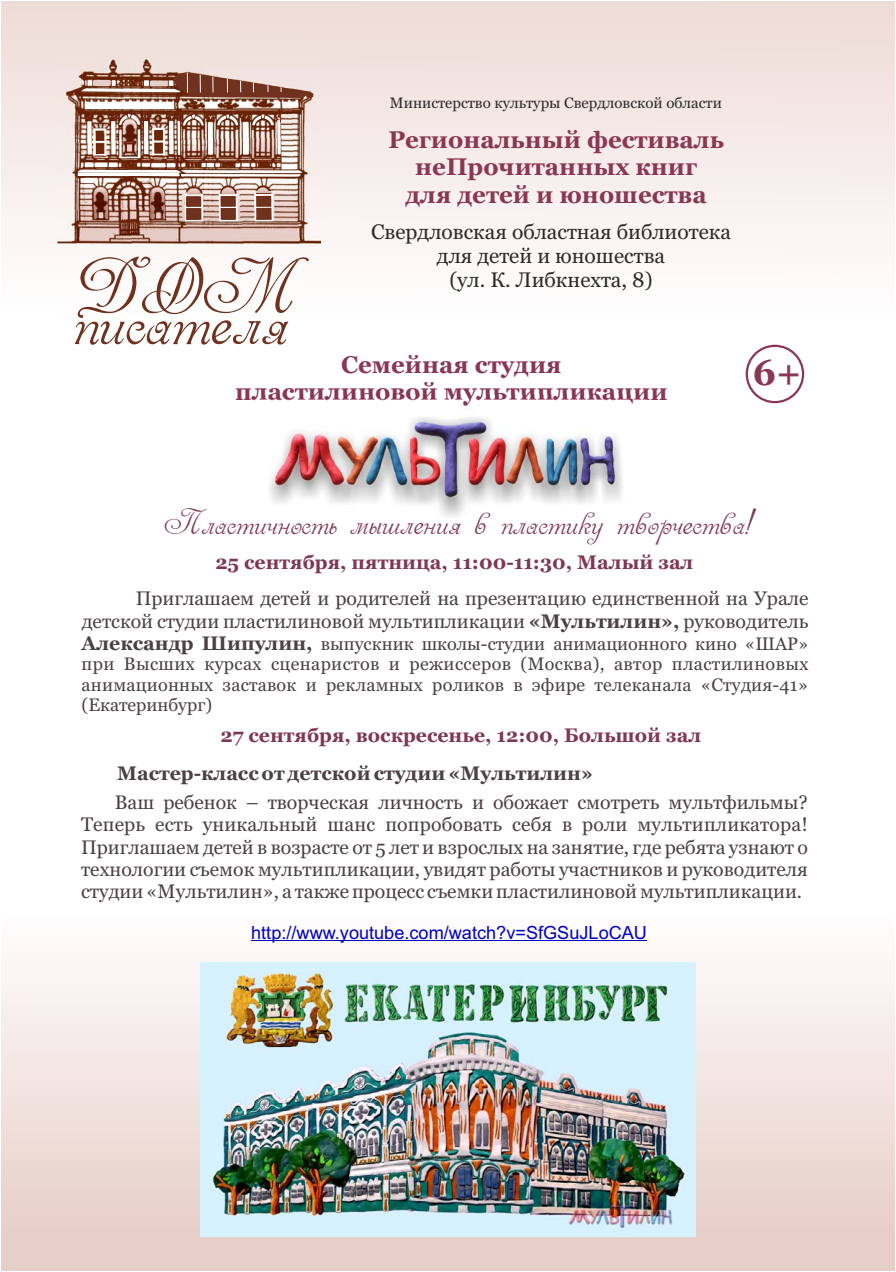
<style>
.page{position:relative;width:896px;height:1272px;background:#fff}
.page>*{position:absolute;margin:0;border:0;box-sizing:border-box;transform-origin:0 0}
.t1{font:58.65px "Venecia";color:#70311e}
.t2{font:700 36px "Georgia";color:#8a3753}
.t3{font:27px "Venecia";color:#7f3753}
.t4{font:700 24px/27.3px "Georgia";color:#8a3753;text-align:center}
.t5{font:21px/23.9px "Georgia";color:#2b2a29;text-align:center}
.t6{font:19.5px/22.2px "Georgia";color:#4b4042;text-align:justify}
.t7{font:700 19.5px "Georgia";color:#7f3753}
.t8{font:700 19.5px "Georgia";color:#4b4042}
.t9{font:18.15px "Arial";color:#0000c4}
.t10{font:18px/20.5px "Georgia";letter-spacing:.01em;color:#4b4042;text-align:justify}
.t11{font:15px "Georgia";color:#2b2a29}
.s1{font-weight:700}
.s2{font-weight:700;font-size:19.5px}
</style>
<div class="page">
<img style="left:2px;top:2px;width:892px;height:402px">
<img style="left:55px;top:58px;width:265px;height:187px">
<img style="left:77px;top:177px;width:222px;height:65px">
<svg style="left:219px;top:194px;width:20px;height:27px"></svg>
<svg style="left:254px;top:191px;width:20px;height:30px"></svg>
<svg style="left:183px;top:193px;width:21px;height:28px"></svg>
<img style="left:93px;top:187px;width:15px;height:32px">
<img style="left:150px;top:186px;width:15px;height:33px">
<img style="left:187px;top:186px;width:14px;height:8px">
<img style="left:221px;top:186px;width:14px;height:8px">
<img style="left:257px;top:186px;width:14px;height:8px">
<svg style="left:99px;top:212px;width:4px;height:6px"></svg>
<svg style="left:156px;top:212px;width:5px;height:6px"></svg>
<div style="left:81px;top:178px;width:17px;height:5px;background:#fefefe"></div>
<svg style="left:78px;top:73px;width:235px;height:103px"></svg>
<img style="left:249px;top:394px;width:400px;height:10px">
<img style="left:269px;top:404px;width:354px;height:113px">
<hr style="left:251px;top:940px;width:396px;height:1px;background:#0000c4">
<img style="left:200px;top:962px;width:496px;height:274px">
<svg style="left:746px;top:345px;width:58px;height:58px"></svg>
<h1 class="t1" style="left:78px;top:246px;width:221px">ДОМ</h1>
<h1 class="t1" style="left:75px;top:277px;width:216px">писателя</h1>
<p class="t11" style="left:390px;top:97px;width:333px">Министерство культуры Свердловской области</p>
<p class="t4" style="left:388px;top:128px;width:337px">Региональный фестиваль неПрочитанных книг<br>для детей и юношества</p>
<p class="t5" style="left:371px;top:221px;width:361px">Свердловская областная библиотека для детей и юношества<br>(ул. К. Либкнехта, 8)</p>
<p class="t4" style="left:235px;top:352px;width:434px">Семейная студия<br>пластилиновой мультипликации</p>
<h2 class="t2" style="left:753px;top:358px;width:50px">6+</h2>
<h3 class="t3" style="left:165px;top:503px;width:594px">Пластичность мышления в пластику творчества!</h3>
<p class="t7" style="left:215px;top:555px;width:479px">25 сентября, пятница, 11:00-11:30, Малый зал</p>
<p class="t6" style="left:82px;top:589px;width:728px;text-align:right">Приглашаем детей и родителей на презентацию единственной на Урале детской студии пластилиновой мультипликации <span class="s1">«Мультилин»,</span> руководитель</p>
<p class="t10" style="left:82px;top:634px;width:728px"><span class="s2">Александр Шипулин,</span> выпускник школы-студии анимационного кино «ШАР» при Высших курсах сценаристов и режиссеров (Москва), автор пластилиновых анимационных заставок и рекламных роликов в эфире телеканала «Студия-41» (Екатеринбург)</p>
<p class="t7" style="left:221px;top:727px;width:482px">27 сентября, воскресенье, 12:00, Большой зал</p>
<p class="t8" style="left:117px;top:766px;width:477px">Мастер-класс от детской студии «Мультилин»</p>
<p class="t6" style="left:81px;top:793px;width:728px;text-indent:34px">Ваш ребенок – творческая личность и обожает смотреть мультфильмы?<br>Теперь есть уникальный шанс попробовать себя в роли мультипликатора!<br>Приглашаем детей в возрасте от 5 лет и взрослых на занятие, где ребята узнают о технологии съемок мультипликации, увидят работы участников и руководителя студии «Мультилин», а также процесс съемки пластилиновой мультипликации.</p>
<p class="t9" style="left:251px;top:925px;width:397px">http://www.youtube.com/watch?v=SfGSuJLoCAU</p>
</div>
